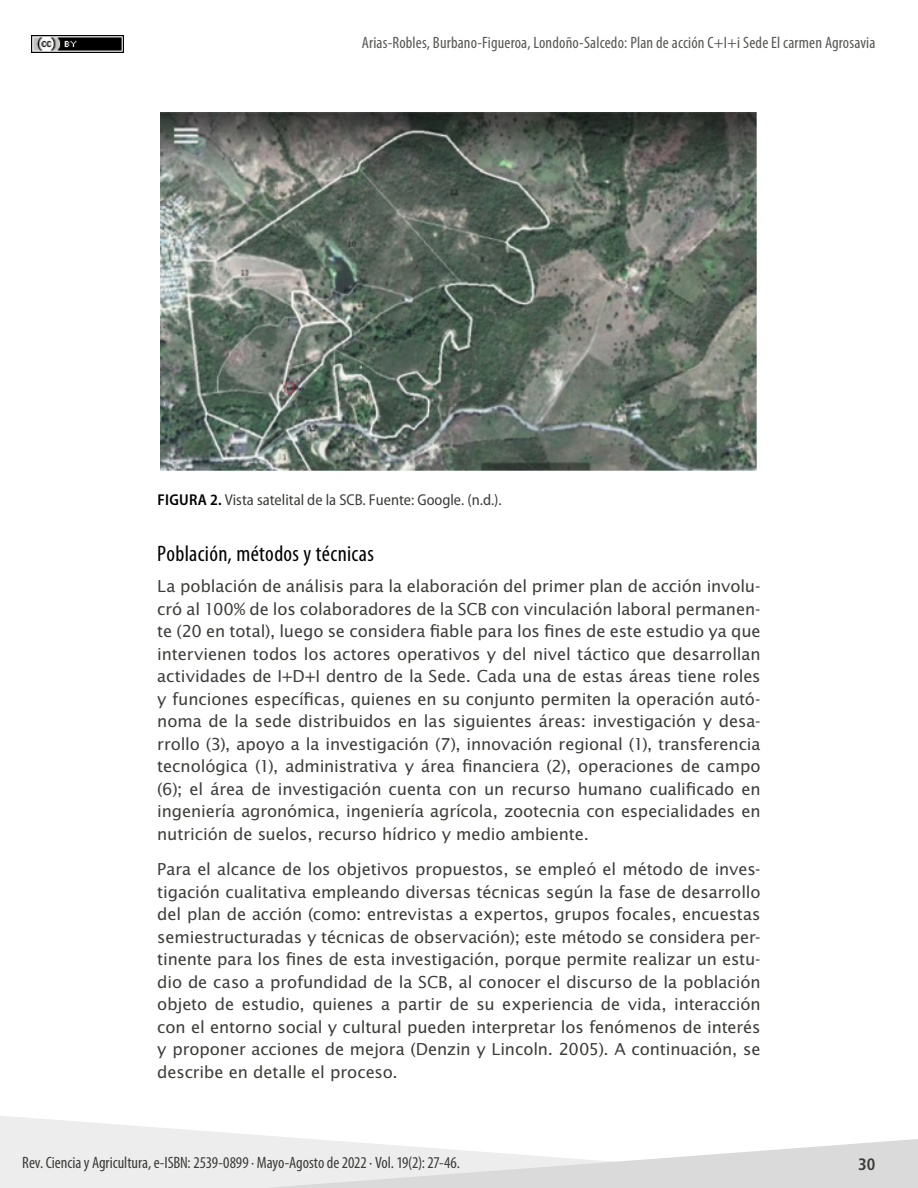
<style>
.page{position:relative;width:918px;height:1188px;background:#fff}
.page>*{position:absolute;margin:0;border:0;box-sizing:border-box;transform-origin:0 0}
.t1{font:condensed 22.5px "Myriad Pro";letter-spacing:.015em;color:#000}
.t2{font:16.5px/22.5px "Lucida Sans Std";letter-spacing:-.01em;color:#3c3c3b;text-align:justify}
.t3{font:condensed 16.5px "Myriad Pro";letter-spacing:.01em;color:#575756}
.t4{font:condensed 16.5px "Myriad Pro";letter-spacing:-.005em;color:#3c3c3b}
.t5{font:700 condensed 16.5px "Frutiger LT Std";color:#3c3c3b}
.t6{font:semi-condensed 15.75px "Myriad Pro";color:#3c3c3b}
.s1{font-weight:600;color:#000}
</style>
<div class="page">
<img style="left:31px;top:36px;width:92px;height:17px">
<svg style="left:0;top:1116px;width:305px;height:72px;fill:#ededed"></svg>
<svg style="left:269px;top:1139px;width:649px;height:49px"></svg>
<img style="left:160px;top:112px;width:598px;height:359px">
<p class="t3" style="left:362px;top:33px;width:515px">Arias-Robles, Burbano-Figueroa, Londoño-Salcedo: Plan de acción C+I+i Sede El carmen Agrosavia</p>
<p class="t6" style="left:157px;top:491px;width:346px"><span class="s1">FIGURA 2.</span> Vista satelital de la SCB. Fuente: Google. (n.d.).</p>
<h1 class="t1" style="left:157px;top:540px;width:218px">Población, métodos y técnicas</h1>
<p class="t2" style="left:157px;top:575px;width:605px">La población de análisis para la elaboración del primer plan de acción involu&shy;cró al 100% de los colaboradores de la SCB con vinculación laboral permanen&shy;te (20 en total), luego se considera fiable para los fines de este estudio ya que intervienen todos los actores operativos y del nivel táctico que desarrollan actividades de I+D+I dentro de la Sede. Cada una de estas áreas tiene roles y funciones específicas, quienes en su conjunto permiten la operación autó&shy;noma de la sede distribuidos en las siguientes áreas: investigación y desa&shy;rrollo (3), apoyo a la investigación (7), innovación regional (1), transferencia tecnológica (1), administrativa y área financiera (2), operaciones de campo (6); el área de investigación cuenta con un recurso humano cualificado en ingeniería agronómica, ingeniería agrícola, zootecnia con especialidades en nutrición de suelos, recurso hídrico y medio ambiente.</p>
<p class="t2" style="left:157px;top:858px;width:605px">Para el alcance de los objetivos propuestos, se empleó el método de inves&shy;tigación cualitativa empleando diversas técnicas según la fase de desarrollo del plan de acción (como: entrevistas a expertos, grupos focales, encuestas semiestructuradas y técnicas de observación); este método se considera per&shy;tinente para los fines de esta investigación, porque permite realizar un estu&shy;dio de caso a profundidad de la SCB, al conocer el discurso de la población objeto de estudio, quienes a partir de su experiencia de vida, interacción con el entorno social y cultural pueden interpretar los fenómenos de interés y proponer acciones de mejora (Denzin y Lincoln. 2005). A continuación, se describe en detalle el proceso.</p>
<p class="t4" style="left:22px;top:1153px;width:439px">Rev. Ciencia y Agricultura, e-ISBN: 2539-0899 ∙ Mayo-Agosto de 2022 ∙ Vol. 19(2): 27-46.</p>
<p class="t5" style="left:858px;top:1154px;width:19px">30</p>
</div>
